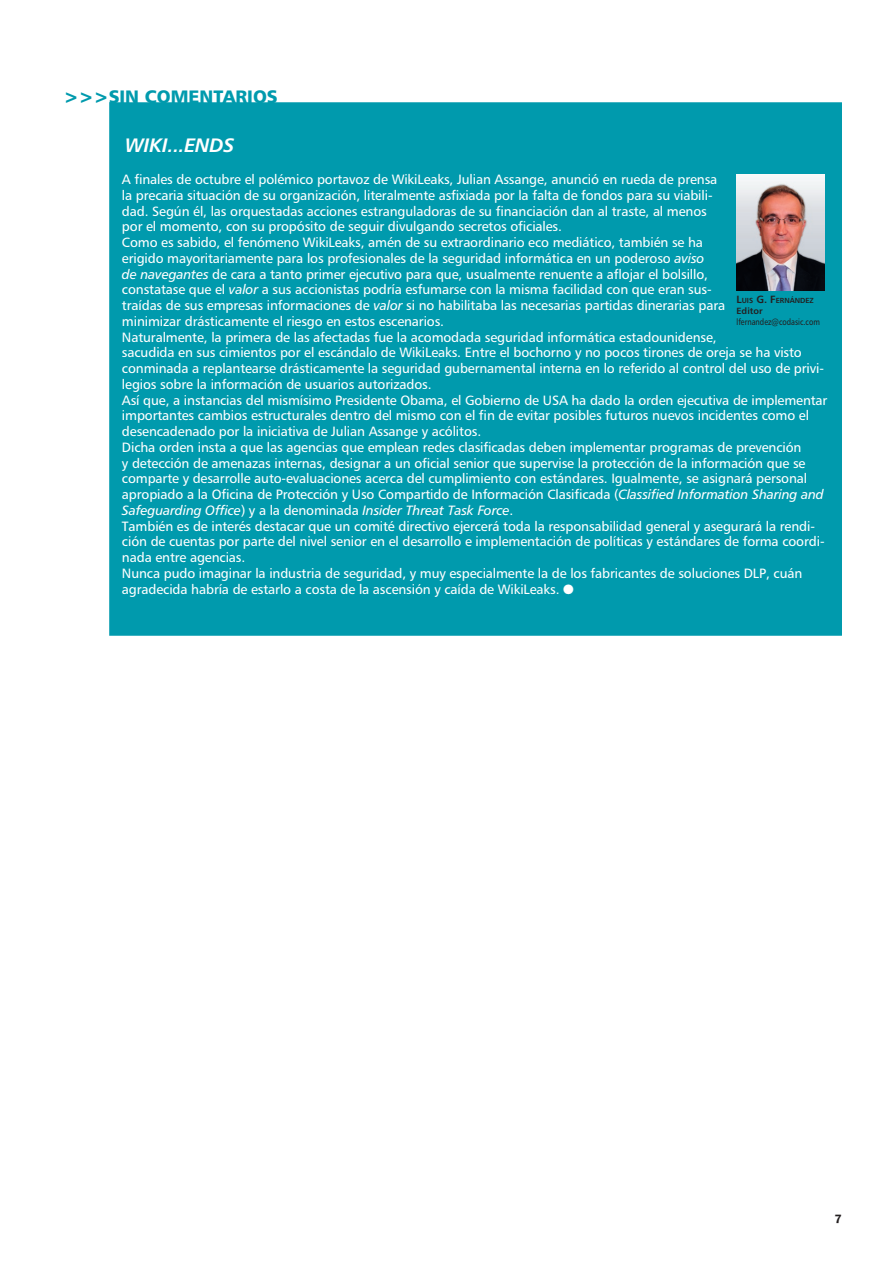
<style>
.page{position:relative;width:893px;height:1263px;background:#fff}
.page>*{position:absolute;margin:0;border:0;box-sizing:border-box;transform-origin:0 0}
.SC_titulo{font:19.5px "Humanist 777 BT Bold Italic B";letter-spacing:-.01em;color:#fff}
.t1{font:18px "Humanist 777 BT Black B";color:#009aad}
.SC_texto{font:13.5px/15.8px "Humanist 777 BT Roman B";letter-spacing:-.01em;color:#fff}
.t2{font:9px "Humanist 777 BT Roman B";color:#231f20;scale:.82 1}
.t3{font:9px "Humanist 777 BT Bold B";color:#231f20}
.t4{font:7.35px "Humanist 777 BT Bold B";color:#231f20}
.s1{font-family:"Humanist 777 BT Italic B"}
.s2{font-size:10.5px}
</style>
<div class="page">
<div style="left:110px;top:103px;width:731px;height:532px;background:#009aad"></div>
<img style="left:736px;top:175px;width:89px;height:116px">
<p class="t1" style="left:64px;top:85px;width:216px">&gt;&gt;&gt;SIN COMENTARIOS</p>
<p class="SC_titulo" style="left:125px;top:133px;width:111px">WIKI...ENDS</p>
<p class="SC_texto" style="left:122px;top:171px;width:597px">A finales de octubre el polémico portavoz de WikiLeaks, Julian Assange, anunció en rueda de prensa la precaria situación de su organización, literalmente asfixiada por la falta de fondos para su viabili&shy;dad. Según él, las orquestadas acciones estranguladoras de su financiación dan al traste, al menos por el momento, con su propósito de seguir divulgando secretos oficiales.</p>
<p class="SC_texto" style="left:122px;top:234px;width:605px">Como es sabido, el fenómeno WikiLeaks, amén de su extraordinario eco mediático, también se ha erigido mayoritariamente para los profesionales de la seguridad informática en un poderoso <span class="s1">aviso<br>de navegantes</span> de cara a tanto primer ejecutivo para que, usualmente renuente a aflojar el bolsillo, constatase que el <span class="s1">valor</span> a sus accionistas podría esfumarse con la misma facilidad con que eran sus&shy;traídas de sus empresas informaciones de <span class="s1">valor</span> si no habilitaba las necesarias partidas dinerarias para minimizar drásticamente el riesgo en estos escenarios.</p>
<p class="SC_texto" style="left:122px;top:329px;width:703px">Naturalmente, la primera de las afectadas fue la acomodada seguridad informática estadounidense,<br>sacudida en sus cimientos por el escándalo de WikiLeaks. Entre el bochorno y no pocos tirones de oreja se ha visto conminada a replantearse drásticamente la seguridad gubernamental interna en lo referido al control del uso de privi&shy;legios sobre la información de usuarios autorizados.</p>
<p class="SC_texto" style="left:122px;top:392px;width:707px">Así que, a instancias del mismísimo Presidente Obama, el Gobierno de USA ha dado la orden ejecutiva de implementar importantes cambios estructurales dentro del mismo con el fin de evitar posibles futuros nuevos incidentes como el desencadenado por la iniciativa de Julian Assange y acólitos.</p>
<p class="SC_texto" style="left:122px;top:439px;width:703px">Dicha orden insta a que las agencias que emplean redes clasificadas deben implementar programas de prevención<br>y detección de amenazas internas, designar a un oficial senior que supervise la protección de la información que se comparte y desarrolle auto-evaluaciones acerca del cumplimiento con estándares. Igualmente, se asignará personal apropiado a la Oficina de Protección y Uso Compartido de Información Clasificada (<span class="s1">Classified Information Sharing and Safeguarding Office</span>) y a la denominada <span class="s1">Insider Threat Task Force</span>.</p>
<p class="SC_texto" style="left:122px;top:518px;width:704px">También es de interés destacar que un comité directivo ejercerá toda la responsabilidad general y asegurará la rendi&shy;ción de cuentas por parte del nivel senior en el desarrollo e implementación de políticas y estándares de forma coordi&shy;nada entre agencias.</p>
<p class="SC_texto" style="left:122px;top:565px;width:682px">Nunca pudo imaginar la industria de seguridad, y muy especialmente la de los fabricantes de soluciones DLP, cuán agradecida habría de estarlo a costa de la ascensión y caída de WikiLeaks.</p>
<p class="t4" style="left:736px;top:296px;width:79px"><span class="s2">L</span>UIS <span class="s2">G. F</span>ERNÁNDEZ</p>
<p class="t3" style="left:736px;top:305px;width:28px">EDITOR</p>
<p class="t2" style="left:736px;top:316px;width:103px">lfernandez@codasic.com</p>
</div>
